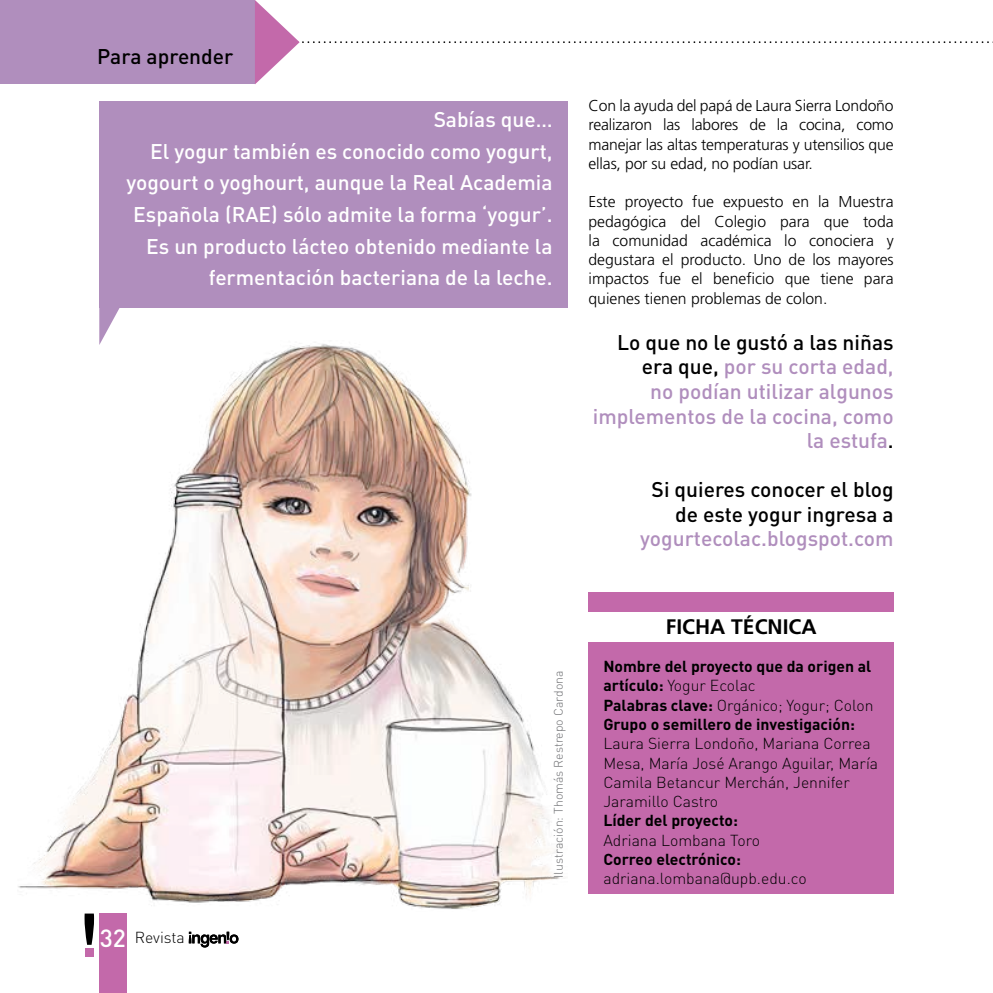
<style>
.page{position:relative;width:993px;height:993px;background:#fff}
.page>*{position:absolute;margin:0;border:0;box-sizing:border-box;transform-origin:0 0}
.t1{font:500 21px/31.5px "DIN Pro";color:#fff;text-align:right}
.t2{font:500 21px/24.5px "DIN Pro";color:#b08ebd;text-align:right}
.t3{font:500 21px/24.5px "DIN Pro";color:#000;text-align:right}
.t4{font:700 21px "Frutiger LT Std";color:#000}
.t5{font:300 15.75px/19.2px "Frutiger LT Std";letter-spacing:-.01em;color:#000;text-align:justify}
.t6{font:300 15.75px/19.2px "DIN Pro";color:#000}
.t7{font:700 15.75px/19.2px "DIN Pro";color:#000}
.t8{font:300 12.25px "DIN Pro";color:#6d6e71}
.s1{color:#000}
.s2{font-weight:500;font-size:24.5px;color:#fff}
.s3{font-weight:300}
</style>
<div class="page">
<svg style="left:0;top:0;width:993px;height:84px"></svg>
<div style="left:99px;top:913px;width:27px;height:79px;background:#c369aa"></div>
<div style="left:85px;top:948px;width:9px;height:8px;background:#c369aa"></div>
<svg style="left:84px;top:913px;width:10px;height:31px"></svg>
<svg style="left:189px;top:931px;width:49px;height:16px"></svg>
<div style="left:588px;top:592px;width:305px;height:301px;background:#c369aa"></div>
<div style="left:588px;top:611px;width:305px;height:30px;background:#fff"></div>
<img style="left:18px;top:344px;width:542px;height:566px">
<svg style="left:99px;top:308px;width:24px;height:37px"></svg>
<div style="left:99px;top:101px;width:468px;height:207px;background:#b08ebd"></div>
<h1 class="t3" style="left:97px;top:44px;width:138px">Para aprender</h1>
<h1 class="t1" style="left:126px;top:103px;width:427px">Sabías que…<br>El yogur también es conocido como yogurt, yogourt o yoghourt, aunque la Real Academia Española (RAE) sólo admite la forma ‘yogur’.<br>Es un producto lácteo obtenido mediante la fermentación bacteriana de la leche.</h1>
<p class="t5" style="left:588px;top:96px;width:306px">Con la ayuda del papá de Laura Sierra Londoño realizaron las labores de la cocina, como manejar las altas temperaturas y utensilios que ellas, por su edad, no podían usar.</p>
<p class="t5" style="left:588px;top:192px;width:306px">Este proyecto fue expuesto en la Muestra pedagógica del Colegio para que toda la comunidad académica lo conociera y degustara el producto. Uno de los mayores impactos fue el beneficio que tiene para quienes tienen problemas de colon.</p>
<h1 class="t2" style="left:592px;top:329px;width:302px"><span class="s1">Lo que no le gustó a las niñas era que,</span> por su corta edad,<br>no podían utilizar algunos implementos de la cocina, como la estufa<span class="s1">.</span></h1>
<h1 class="t3" style="left:651px;top:476px;width:243px">Si quieres conocer el blog de este yogur ingresa a</h1>
<h1 class="t2" style="left:640px;top:525px;width:255px">yogurtecolac.blogspot.com</h1>
<p class="t6" style="left:100px;top:927px;width:86px"><span class="s2">32</span> Revista</p>
<p class="t8" style="left:550px;top:877px;width:209px;rotate:-90deg">Ilustración: Thomás Restrepo Cardona</p>
<h1 class="t4" style="left:665px;top:613px;width:152px">FICHA TÉCNICA</h1>
<p class="t7" style="left:603px;top:656px;width:271px">Nombre del proyecto que da origen al artículo: <span class="s3">Yogur Ecolac<br></span>Palabras clave: <span class="s3">Orgánico; Yogur; Colon </span>Grupo o semillero de investigación:</p>
<p class="t6" style="left:603px;top:733px;width:276px">Laura Sierra Londoño, Mariana Correa<br>Mesa, María José Arango Aguilar, María<br>Camila Betancur Merchán, Jennifer<br>Jaramillo Castro</p>
<p class="t7" style="left:603px;top:810px;width:136px">Líder del proyecto:</p>
<p class="t6" style="left:603px;top:829px;width:158px">Adriana Lombana Toro</p>
<p class="t7" style="left:603px;top:848px;width:139px">Correo electrónico:</p>
<p class="t6" style="left:603px;top:867px;width:205px">adriana.lombana@upb.edu.co</p>
</div>
